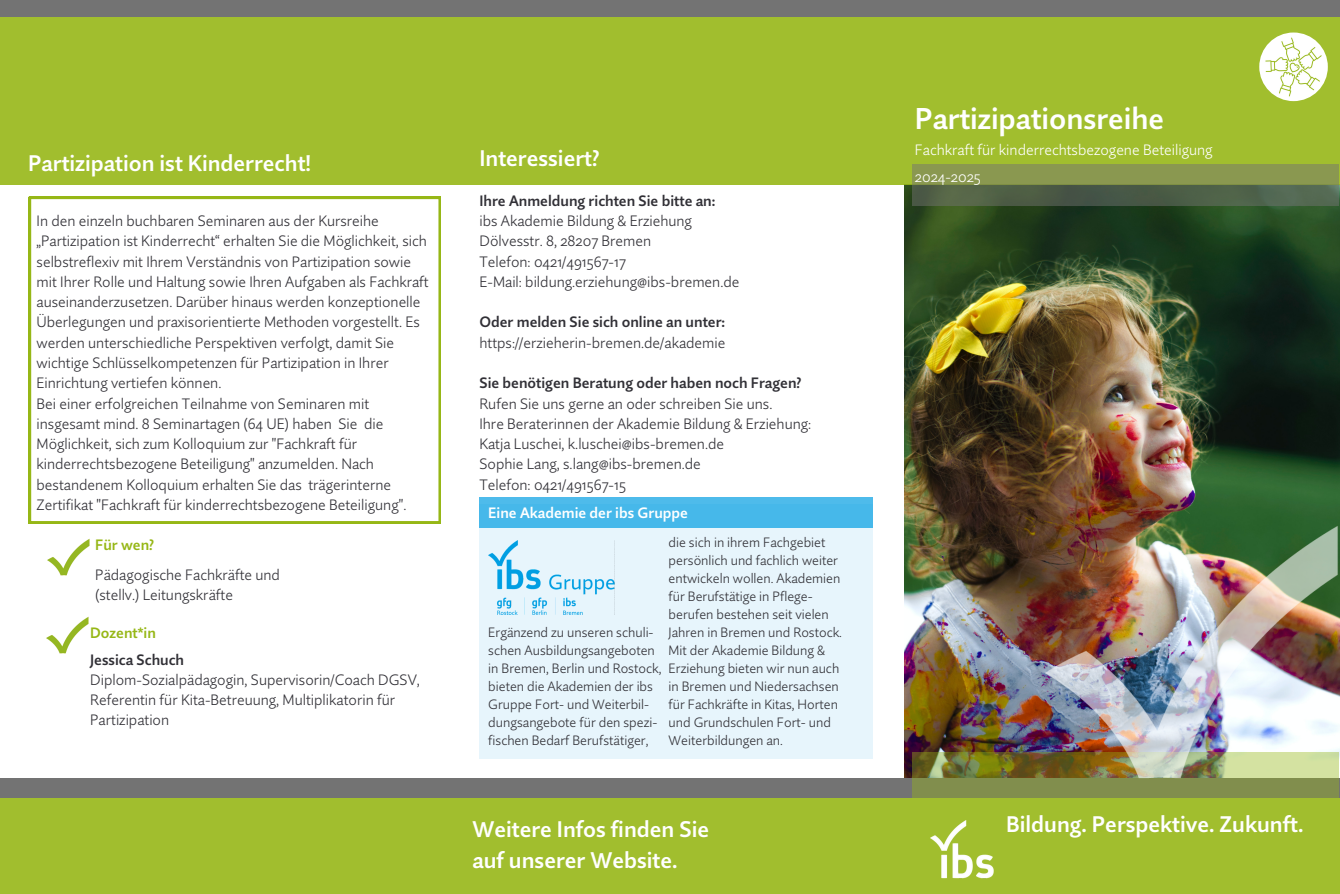
<style>
.page{position:relative;width:1340px;height:894px;background:#fff}
.page>*{position:absolute;margin:0;border:0;box-sizing:border-box;transform-origin:0 0}
.t1{font:600 30px "Quire Sans Pro";color:#fff}
.t2{font:600 22.5px "Quire Sans Pro";color:#fff}
.t3{font:300 15px/20.2px "Quire Sans Pro";color:#313036}
.t4{font:600 15px "Quire Sans Pro";color:#313036}
.t5{font:300 15px "Quire Sans Pro";color:#fff}
.t6{font:600 15px "Quire Sans Pro";color:#fff}
.t7{font:600 15px "Quire Sans Pro";color:#96b716}
.t8{font:300 13.5px "Quire Sans Pro";color:#313036}
</style>
<div class="page">
<img style="left:905px;top:185px;width:434px;height:592px">
<div style="left:0;top:0;width:1339px;height:185px;background:#a1be2e"></div>
<svg style="left:912px;top:164px;width:427px;height:41px;background:#6c7c4c"></svg>
<div style="left:0;top:777px;width:1339px;height:20px;background:#737373"></div>
<svg style="left:912px;top:752px;width:427px;height:45px;background:#7c8543"></svg>
<div style="left:0;top:797px;width:1339px;height:96px;background:#a1be2e"></div>
<img style="left:930px;top:820px;width:64px;height:59px">
<img style="left:1038px;top:524px;width:301px;height:254px">
<div style="left:0;top:0;width:1339px;height:17px;background:#737373"></div>
<div style="left:479px;top:504px;width:394px;height:254px;background:#e7f5fc"></div>
<div style="left:479px;top:497px;width:394px;height:30px;background:#46b8ea"></div>
<img style="left:488px;top:540px;width:126px;height:73px">
<svg style="left:29px;top:197px;width:412px;height:326px"></svg>
<img style="left:47px;top:538px;width:43px;height:38px">
<img style="left:46px;top:616px;width:43px;height:38px">
<img style="left:1259px;top:32px;width:68px;height:69px;border-radius:50%">
<p class="t2" style="left:28px;top:148px;width:284px">Partizipation ist Kinderrecht!</p>
<p class="t2" style="left:479px;top:143px;width:122px">Interessiert?</p>
<p class="t3" style="left:37px;top:210px;width:394px">In den einzeln buchbaren Seminaren aus der Kursreihe „Partizipation ist Kinderrecht“ erhalten Sie die Möglichkeit, sich selbstreflexiv mit Ihrem Verständnis von Partizipation sowie mit Ihrer Rolle und Haltung sowie Ihren Aufgaben als Fachkraft auseinanderzusetzen. Darüber hinaus werden konzeptionelle Überlegungen und praxisorientierte Methoden vorgestellt. Es werden unterschiedliche Perspektiven verfolgt, damit Sie wichtige Schlüsselkompetenzen für Partizipation in Ihrer Einrichtung vertiefen können.</p>
<p class="t3" style="left:37px;top:392px;width:371px">Bei einer erfolgreichen Teilnahme von Seminaren mit insgesamt mind. 8 Seminartagen (64 UE) haben Sie die Möglichkeit, sich zum Kolloquium zur "Fachkraft für kinderrechtsbezogene Beteiligung" anzumelden. Nach bestandenem Kolloquium erhalten Sie das trägerinterne Zertifikat "Fachkraft für kinderrechtsbezogene Beteiligung".</p>
<p class="t7" style="left:95px;top:534px;width:61px">Für wen?</p>
<p class="t3" style="left:95px;top:564px;width:186px">Pädagogische Fachkräfte und (stellv.) Leitungskräfte</p>
<p class="t7" style="left:90px;top:622px;width:67px">Dozent*in</p>
<p class="t4" style="left:90px;top:649px;width:95px">Jessica Schuch</p>
<p class="t3" style="left:90px;top:669px;width:331px">Diplom-Sozialpädagogin, Supervisorin/Coach DGSV,<br>Referentin für Kita-Betreuung, Multiplikatorin für<br>Partizipation</p>
<p class="t4" style="left:479px;top:191px;width:237px">Ihre Anmeldung richten Sie bitte an:</p>
<p class="t3" style="left:479px;top:210px;width:214px">ibs Akademie Bildung &amp; Erziehung</p>
<p class="t3" style="left:479px;top:231px;width:173px">Dölvesstr. 8, 28207 Bremen</p>
<p class="t3" style="left:479px;top:251px;width:148px">Telefon: 0421/491567-17</p>
<p class="t3" style="left:479px;top:271px;width:261px">E-Mail: bildung.erziehung@ibs-bremen.de</p>
<p class="t4" style="left:479px;top:312px;width:247px">Oder melden Sie sich online an unter:</p>
<p class="t3" style="left:479px;top:332px;width:247px">https://erzieherin-bremen.de/akademie</p>
<p class="t4" style="left:479px;top:373px;width:324px">Sie benötigen Beratung oder haben noch Fragen?</p>
<p class="t3" style="left:479px;top:392px;width:294px">Rufen Sie uns gerne an oder schreiben Sie uns.</p>
<p class="t3" style="left:479px;top:413px;width:333px">Ihre Beraterinnen der Akademie Bildung &amp; Erziehung:</p>
<p class="t3" style="left:479px;top:433px;width:246px">Katja Luschei, k.luschei@ibs-bremen.de</p>
<p class="t3" style="left:479px;top:453px;width:223px">Sophie Lang, s.lang@ibs-bremen.de</p>
<p class="t3" style="left:479px;top:473px;width:148px">Telefon: 0421/491567-15</p>
<p class="t6" style="left:488px;top:503px;width:201px">Eine Akademie der ibs Gruppe</p>
<p class="t8" style="left:668px;top:532px;width:158px">die sich in ihrem Fachgebiet</p>
<p class="t8" style="left:668px;top:550px;width:171px">persönlich und fachlich weiter</p>
<p class="t8" style="left:668px;top:568px;width:173px">entwickeln wollen. Akademien</p>
<p class="t8" style="left:668px;top:586px;width:146px">für Berufstätige in Pflege-</p>
<p class="t8" style="left:668px;top:604px;width:162px">berufen bestehen seit vielen</p>
<p class="t8" style="left:668px;top:622px;width:175px">Jahren in Bremen und Rostock.</p>
<p class="t8" style="left:668px;top:640px;width:158px">Mit der Akademie Bildung &amp;</p>
<p class="t8" style="left:668px;top:658px;width:172px">Erziehung bieten wir nun auch</p>
<p class="t8" style="left:668px;top:676px;width:172px">in Bremen und Niedersachsen</p>
<p class="t8" style="left:668px;top:694px;width:171px">für Fachkräfte in Kitas, Horten</p>
<p class="t8" style="left:668px;top:712px;width:164px">und Grundschulen Fort- und</p>
<p class="t8" style="left:668px;top:730px;width:116px">Weiterbildungen an.</p>
<p class="t8" style="left:488px;top:623px;width:167px">Ergänzend zu unseren schuli-</p>
<p class="t8" style="left:488px;top:641px;width:168px">schen Ausbildungsangeboten</p>
<p class="t8" style="left:488px;top:659px;width:175px">in Bremen, Berlin und Rostock,</p>
<p class="t8" style="left:488px;top:677px;width:166px">bieten die Akademien der ibs</p>
<p class="t8" style="left:488px;top:695px;width:162px">Gruppe Fort- und Weiterbil-</p>
<p class="t8" style="left:488px;top:713px;width:171px">dungsangebote für den spezi-</p>
<p class="t8" style="left:488px;top:731px;width:162px">fischen Bedarf Berufstätiger,</p>
<p class="t1" style="left:915px;top:99px;width:251px">Partizipationsreihe</p>
<p class="t5" style="left:915px;top:139px;width:299px">Fachkraft für kinderrechtsbezogene Beteiligung</p>
<p class="t5" style="left:915px;top:166px;width:67px">2024-2025</p>
<p class="t2" style="left:472px;top:813px;width:238px">Weitere Infos finden Sie</p>
<p class="t2" style="left:1006px;top:808px;width:299px">Bildung. Perspektive. Zukunft.</p>
<p class="t2" style="left:472px;top:845px;width:206px">auf unserer Website.</p>
</div>
